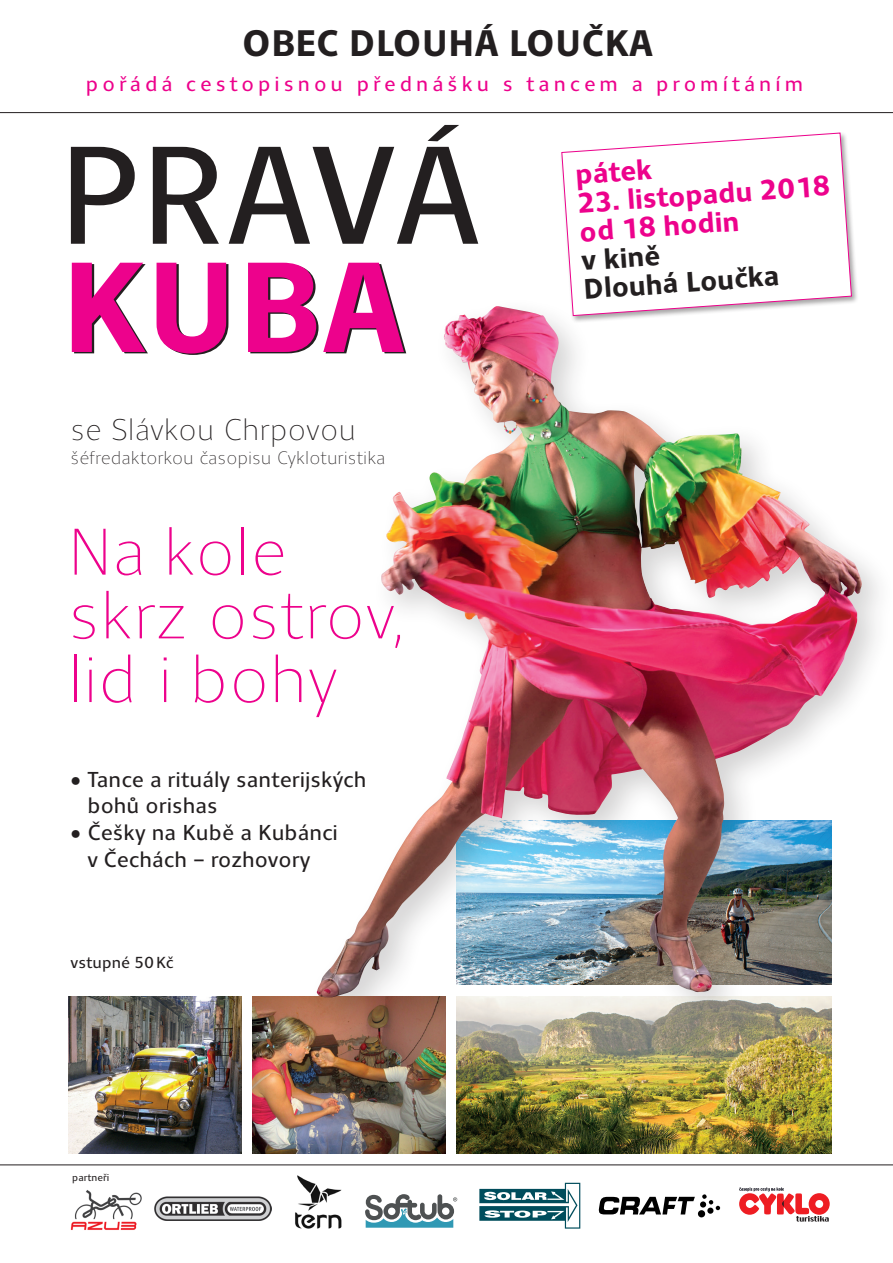
<style>
.page{position:relative;width:893px;height:1263px;background:#fff}
.page>*{position:absolute;margin:0;border:0;box-sizing:border-box;transform-origin:0 0}
.t1{font:141.3px "Clara Sans";letter-spacing:-.005em;color:#231f20}
.t2{font:700 130.2px "Clara Sans";color:#ed028c}
.t3{font:100 66.9px "Clara Sans";color:#ed028c}
.t4{font:700 37.5px "Clara Sans";color:#231f20}
.t5{font:100 30.45px "Clara Sans";color:#231f20}
.t6{font:700 28.8px/28.8px "Clara Sans";color:#ed028c}
.t7{font:700 28.8px/28.8px "Clara Sans";color:#231f20}
.t8{font:21.9px/26.8px "Clara Sans";color:#231f20}
.t9{font:21px "Clara Sans";letter-spacing:.19em;color:#ed028c}
.t10{font:100 18.3px "Clara Sans";color:#231f20}
.t11{font:16.2px "Clara Sans";color:#231f20}
.t12{font:10.2px "Clara Sans";color:#231f20}
</style>
<div class="page">
<img style="left:68px;top:996px;width:173px;height:158px">
<img style="left:252px;top:996px;width:193px;height:158px">
<img style="left:456px;top:1032px;width:375px;height:122px">
<div style="left:307px;top:296px;width:586px;height:736px;background:#231f20;opacity:.2"></div>
<img style="left:381px;top:307px;width:141px;height:284px">
<svg style="left:479px;top:1182px;width:102px;height:46px"></svg>
<svg style="left:739px;top:1187px;width:91px;height:34px"></svg>
<img style="left:70px;top:1190px;width:72px;height:40px">
<img style="left:155px;top:1196px;width:116px;height:24px">
<svg style="left:365px;top:1194px;width:92px;height:34px"></svg>
<img style="left:295px;top:1175px;width:47px;height:54px">
<hr style="left:0;top:1164px;width:893px;height:1px;background:#231f20">
<hr style="left:0;top:112px;width:893px;height:1px;background:#231f20">
<div style="left:560px;top:131px;width:299px;height:193px;background:#231f20;opacity:.4"></div>
<svg style="left:561px;top:132px;width:291px;height:185px"></svg>
<svg style="left:598px;top:1197px;width:97px;height:17px"></svg>
<svg style="left:702px;top:1194px;width:18px;height:16px"></svg>
<svg style="left:707px;top:1207px;width:7px;height:7px"></svg>
<div style="left:700px;top:1201px;width:6px;height:7px;background:#000;border-radius:3px"></div>
<div style="left:698px;top:1210px;width:7px;height:8px;background:#000;border-radius:3px"></div>
<p class="t4" style="left:242px;top:22px;width:413px">OBEC DLOUHÁ LOUČKA</p>
<p class="t9" style="left:86px;top:72px;width:719px">pořádá cestopisnou přednášku s tancem a promítáním</p>
<p class="t1" style="left:58px;top:120px;width:424px">PRAVÁ</p>
<p class="t2" style="left:61px;top:235px;width:347px">KUBA</p>
<p class="t5" style="left:71px;top:413px;width:287px">se Slávkou Chrpovou</p>
<p class="t10" style="left:71px;top:448px;width:316px">šéfredaktorkou časopisu Cykloturistika</p>
<p class="t3" style="left:68px;top:517px;width:220px">Na kole</p>
<p class="t3" style="left:68px;top:581px;width:340px">skrz ostrov,</p>
<p class="t3" style="left:68px;top:644px;width:271px">lid i bohy</p>
<p class="t8" style="left:87px;top:766px;width:281px;text-indent:-17px">• Tance a rituály santerijských bohů orishas</p>
<p class="t8" style="left:71px;top:820px;width:269px;text-align:center">• Češky na Kubě a Kubánci v Čechách – rozhovory</p>
<p class="t11" style="left:71px;top:954px;width:105px">vstupné 50Kč</p>
<p class="t12" style="left:72px;top:1171px;width:39px">partneři</p>
<p class="t6" style="left:575px;top:160px;width:78px;rotate:-4deg">pátek</p>
<p class="t6" style="left:577px;top:189px;width:254px;rotate:-4deg">23. listopadu 2018 od 18 hodin</p>
<p class="t7" style="left:581px;top:246px;width:197px;rotate:-4deg">v kině<br>Dlouhá Loučka</p>
</div>
